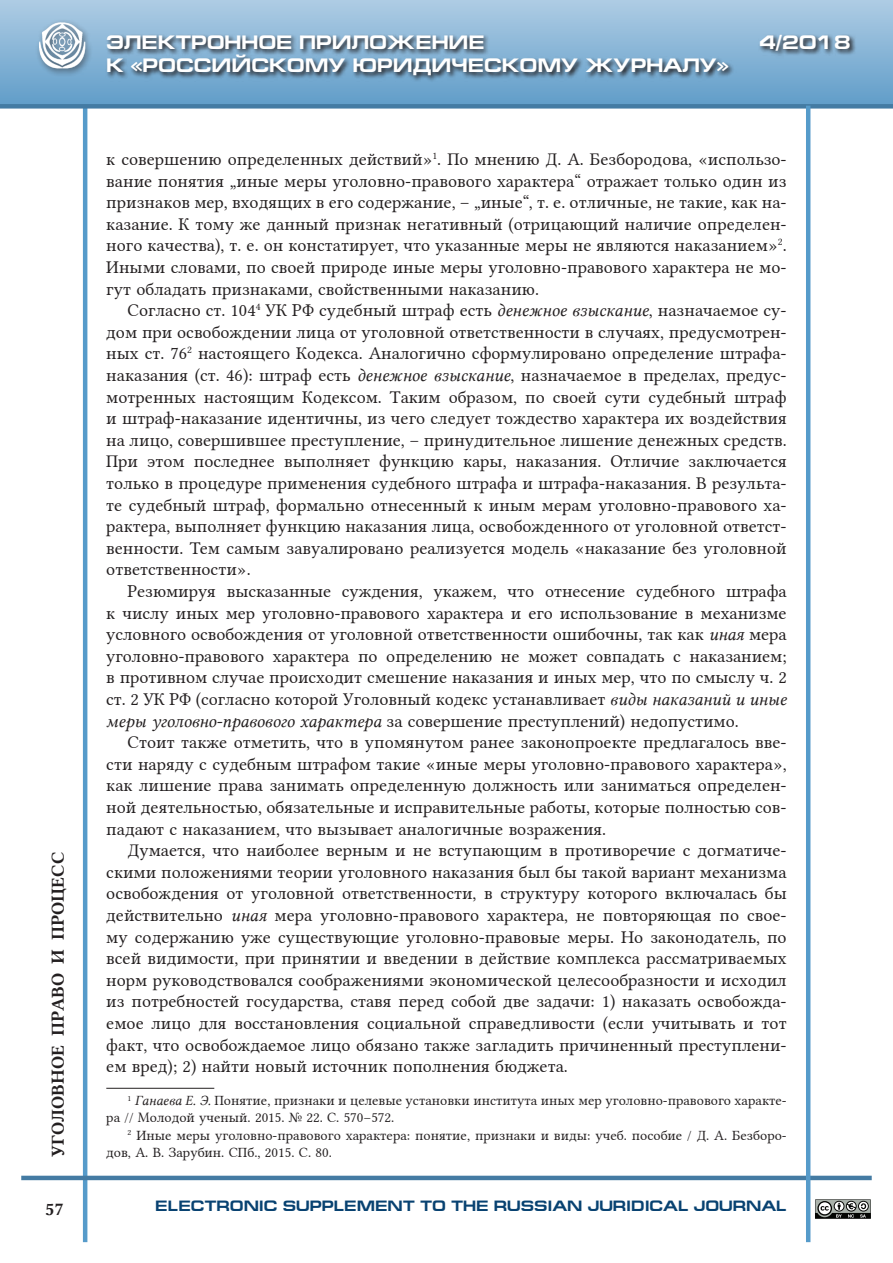
<style>
.page{position:relative;width:893px;height:1263px;background:#fff}
.page>*{position:absolute;margin:0;border:0;box-sizing:border-box;transform-origin:0 0}
.t1{font:700 19.5px "Europe Ext";color:#fff}
.Э-РЮЖ__Текст_статьи{font:18px/21.6px "Lin Libertine";color:#231f20;text-align:justify}
.t2{font:18px "Lin Libertine B";color:#231f20}
.t3{font:700 15px "Europe Ext";color:#084271}
.Э-РЮЖ__Сноска{font:14.25px/17.1px "Lin Libertine";color:#231f20}
.s1{font-family:"Lin Libertine I"}
</style>
<div class="page">
<div style="left:0;top:0;width:893px;height:106px;background:linear-gradient(to bottom,#aecce4,#619dc9)"></div>
<hr style="left:83px;top:106px;width:4px;height:1136px;background:#569bca">
<hr style="left:21px;top:1176px;width:851px;height:4px;background:#447ba3">
<div style="left:0;top:104px;width:893px;height:5px;background:#447ba3"></div>
<div style="left:35px;top:19px;width:58px;height:58px;background:#231f20;opacity:.63"></div>
<img style="left:39px;top:23px;width:49px;height:47px">
<svg style="left:105px;top:33px;width:751px;height:49px;background:#7095b1"></svg>
<hr style="left:806px;top:106px;width:4px;height:1136px;background:#569bca">
<svg style="left:815px;top:1199px;width:56px;height:20px"></svg>
<hr style="left:106px;top:1088px;width:108px;height:1px;background:#231f20">
<p class="t2" style="left:46px;top:1157px;width:307px;rotate:-90deg">УГОЛОВНОЕ ПРАВО И ПРОЦЕСС</p>
<p class="t1" style="left:106px;top:32px;width:380px">ЭЛЕКТРОННОЕ ПРИЛОЖЕНИЕ</p>
<p class="t1" style="left:759px;top:32px;width:93px">4/2018</p>
<p class="t1" style="left:106px;top:55px;width:624px">К «РОССИЙСКОМУ ЮРИДИЧЕСКОМУ ЖУРНАЛУ»</p>
<p class="Э-РЮЖ__Текст_статьи" style="left:106px;top:146px;width:682px">к совершению определенных действий»<sup>1</sup>. По мнению Д. А. Безбородова, «использо&shy;вание понятия „иные меры уголовно-правового характера“ отражает только один из признаков мер, входящих в его содержание, – „иные“, т. е. отличные, не такие, как на&shy;казание. К тому же данный признак негативный (отрицающий наличие определен&shy;ного качества), т. е. он констатирует, что указанные меры не являются наказанием»<sup>2</sup>.<br>Иными словами, по своей природе иные меры уголовно-правового характера не мо&shy;гут обладать признаками, свойственными наказанию.</p>
<p class="Э-РЮЖ__Текст_статьи" style="left:106px;top:297px;width:682px;text-indent:21px">Согласно ст. 104<sup>4</sup> УК РФ судебный штраф есть <span class="s1">денежное взыскание</span>, назначаемое су&shy;дом при освобождении лица от уголовной ответственности в случаях, предусмотрен&shy;ных ст. 76<sup>2</sup> настоящего Кодекса. Аналогично сформулировано определение штрафа&shy;наказания (ст. 46): штраф есть <span class="s1">денежное взыскание</span>, назначаемое в пределах, предус&shy;мотренных настоящим Кодексом. Таким образом, по своей сути судебный штраф и штраф-наказание идентичны, из чего следует тождество характера их воздействия на лицо, совершившее преступление, – принудительное лишение денежных средств.<br>При этом последнее выполняет функцию кары, наказания. Отличие заключается только в процедуре применения судебного штрафа и штрафа-наказания. В результа&shy;те судебный штраф, формально отнесенный к иным мерам уголовно-правового ха&shy;рактера, выполняет функцию наказания лица, освобожденного от уголовной ответст&shy;венности. Тем самым завуалировано реализуется модель «наказание без уголовной ответственности».</p>
<p class="Э-РЮЖ__Текст_статьи" style="left:106px;top:578px;width:682px;text-indent:21px">Резюмируя высказанные суждения, укажем, что отнесение судебного штрафа к числу иных мер уголовно-правового характера и его использование в механизме условного освобождения от уголовной ответственности ошибочны, так как <span class="s1">иная</span> мера уголовно-правового характера по определению не может совпадать с наказанием; в противном случае происходит смешение наказания и иных мер, что по смыслу ч. 2 ст. 2 УК РФ (согласно которой Уголовный кодекс устанавливает <span class="s1">виды наказаний и иные меры уголовно-правового характера</span> за совершение преступлений) недопустимо.</p>
<p class="Э-РЮЖ__Текст_статьи" style="left:106px;top:729px;width:682px;text-indent:21px">Стоит также отметить, что в упомянутом ранее законопроекте предлагалось вве&shy;сти наряду с судебным штрафом такие «иные меры уголовно-правового характера», как лишение права занимать определенную должность или заниматься определен&shy;ной деятельностью, обязательные и исправительные работы, которые полностью сов&shy;падают с наказанием, что вызывает аналогичные возражения.</p>
<p class="Э-РЮЖ__Текст_статьи" style="left:106px;top:837px;width:682px;text-indent:21px">Думается, что наиболее верным и не вступающим в противоречие с догматиче&shy;скими положениями теории уголовного наказания был бы такой вариант механизма освобождения от уголовной ответственности, в структуру которого включалась бы действительно <span class="s1">иная</span> мера уголовно-правового характера, не повторяющая по свое&shy;му содержанию уже существующие уголовно-правовые меры. Но законодатель, по всей видимости, при принятии и введении в действие комплекса рассматриваемых норм руководствовался соображениями экономической целесообразности и исходил из потребностей государства, ставя перед собой две задачи: 1) наказать освобожда&shy;емое лицо для восстановления социальной справедливости (если учитывать и тот факт, что освобождаемое лицо обязано также загладить причиненный преступлени&shy;ем вред); 2) найти новый источник пополнения бюджета.</p>
<p class="Э-РЮЖ__Сноска" style="left:106px;top:1090px;width:681px;text-indent:21px"><sup>1</sup> <span class="s1">Ганаева Е. Э.</span> Понятие, признаки и целевые установки института иных мер уголовно-правового характе&shy;ра // Молодой ученый. 2015. № 22. С. 570–572.</p>
<p class="Э-РЮЖ__Сноска" style="left:106px;top:1125px;width:682px;text-indent:21px"><sup>2</sup> Иные меры уголовно-правового характера: понятие, признаки и виды: учеб. пособие / Д. А. Безборо&shy;дов, А. В. Зарубин. СПб., 2015. С. 80.</p>
<p class="t2" style="left:45px;top:1197px;width:20px">57</p>
<p class="t3" style="left:155px;top:1197px;width:633px">ELECTRONIC SUPPLEMENT TO THE RUSSIAN JURIDICAL JOURNAL</p>
</div>
